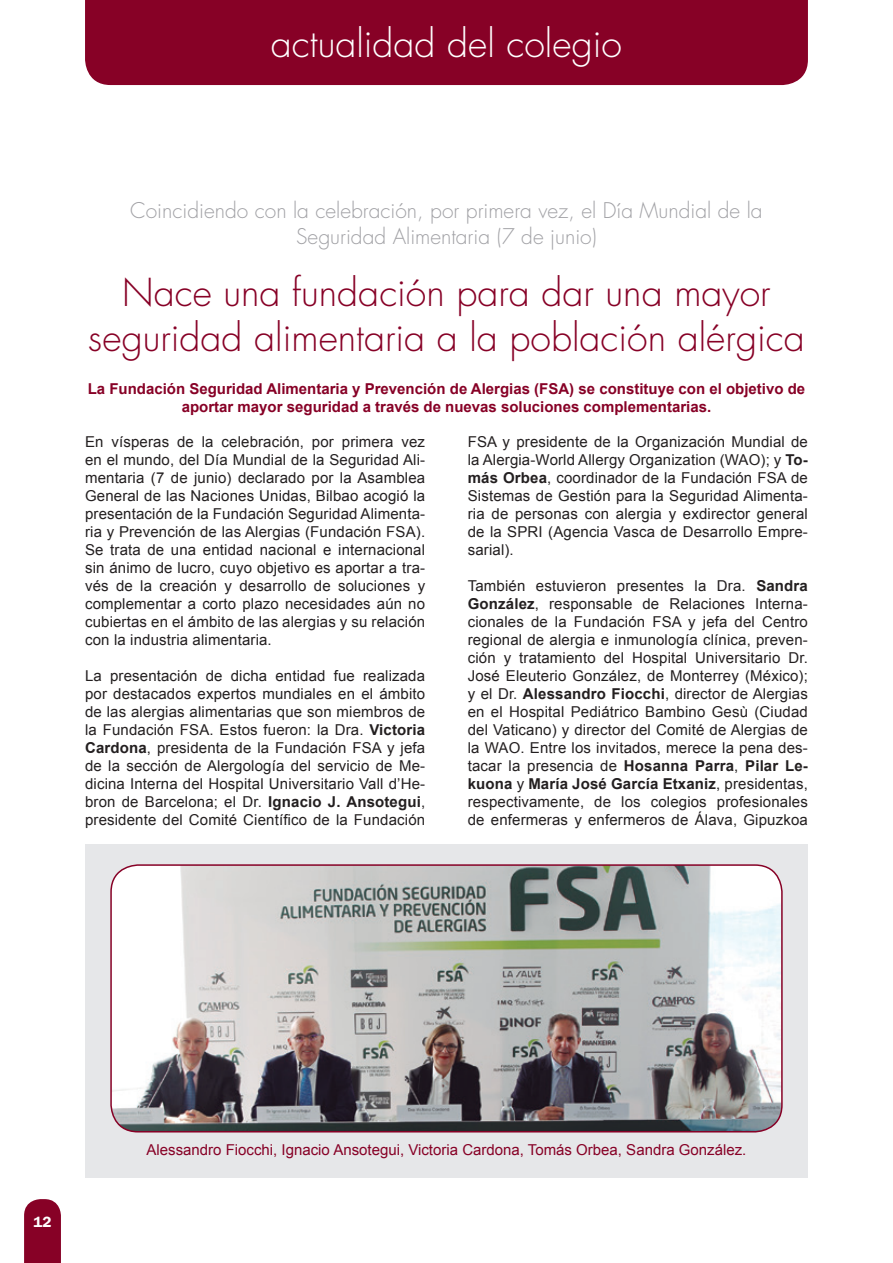
<style>
.page{position:relative;width:893px;height:1263px;background:#fff}
.page>*{position:absolute;margin:0;border:0;box-sizing:border-box;transform-origin:0 0}
.t1{font:300 37.5px "Futura";color:#870126}
.t2{font:300 37.5px "Futura";color:#fff}
.t3{font:300 21px "Futura";color:#a1a1a5}
.t4{font:15px/18px "Arial";letter-spacing:.01em;color:#231f20;text-align:justify}
.t5{font:700 15px/18px "Arial";color:#870126;text-align:center}
.t6{font:15px "Arial";color:#870126}
.t7{font:600 15px "Franklin Gothic";color:#fff}
.s1{font-weight:700}
</style>
<div class="page">
<svg style="left:24px;top:1199px;width:37px;height:64px;background:#8d0e31"></svg>
<div style="left:85px;top:0;width:723px;height:85px;background:#870126"></div>
<div style="left:85px;top:844px;width:723px;height:334px;background:#e6e7e9"></div>
<img style="left:111px;top:866px;width:671px;height:266px">
<div style="left:110px;top:864px;width:673px;height:268px;border:2px solid #870126;border-radius:27px"></div>
<p class="t2" style="left:271px;top:19px;width:353px">actualidad del colegio</p>
<p class="t3" style="left:130px;top:197px;width:634px">Coincidiendo con la celebración, por primera vez, el Día Mundial de la</p>
<p class="t3" style="left:296px;top:222px;width:302px">Seguridad Alimentaria (7 de junio)</p>
<p class="t1" style="left:122px;top:268px;width:650px">Nace una fundación para dar una mayor</p>
<p class="t1" style="left:88px;top:313px;width:718px">seguridad alimentaria a la población alérgica</p>
<p class="t5" style="left:88px;top:380px;width:719px">La Fundación Seguridad Alimentaria y Prevención de Alergias (FSA) se constituye con el objetivo de aportar mayor seguridad a través de nuevas soluciones complementarias.</p>
<p class="t4" style="left:85px;top:433px;width:342px">En vísperas de la celebración, por primera vez en el mundo, del Día Mundial de la Seguridad Ali&shy;mentaria (7 de junio) declarado por la Asamblea General de las Naciones Unidas, Bilbao acogió la presentación de la Fundación Seguridad Alimenta&shy;ria y Prevención de las Alergias (Fundación FSA).<br>Se trata de una entidad nacional e internacional sin ánimo de lucro, cuyo objetivo es aportar a tra&shy;vés de la creación y desarrollo de soluciones y complementar a corto plazo necesidades aún no cubiertas en el ámbito de las alergias y su relación con la industria alimentaria.</p>
<p class="t4" style="left:85px;top:667px;width:342px">La presentación de dicha entidad fue realizada por destacados expertos mundiales en el ámbito de las alergias alimentarias que son miembros de la Fundación FSA. Estos fueron: la Dra. <span class="s1">Victoria Cardona</span>, presidenta de la Fundación FSA y jefa de la sección de Alergología del servicio de Me&shy;dicina Interna del Hospital Universitario Vall d’He&shy;bron de Barcelona; el Dr. <span class="s1">Ignacio J. Ansotegui</span>, presidente del Comité Científico de la Fundación</p>
<p class="t4" style="left:468px;top:433px;width:342px">FSA y presidente de la Organización Mundial de la Alergia-World Allergy Organization (WAO); y <span class="s1">To&shy;más Orbea</span>, coordinador de la Fundación FSA de Sistemas de Gestión para la Seguridad Alimenta&shy;ria de personas con alergia y exdirector general de la SPRI (Agencia Vasca de Desarrollo Empre&shy;sarial).</p>
<p class="t4" style="left:468px;top:577px;width:342px">También estuvieron presentes la Dra. <span class="s1">Sandra González</span>, responsable de Relaciones Interna&shy;cionales de la Fundación FSA y jefa del Centro regional de alergia e inmunología clínica, preven&shy;ción y tratamiento del Hospital Universitario Dr.<br>José Eleuterio González, de Monterrey (México); y el Dr. <span class="s1">Alessandro Fiocchi</span>, director de Alergias en el Hospital Pediátrico Bambino Gesù (Ciudad del Vaticano) y director del Comité de Alergias de la WAO. Entre los invitados, merece la pena des&shy;tacar la presencia de <span class="s1">Hosanna Parra</span>, <span class="s1">Pilar Le&shy;kuona</span> y <span class="s1">María José García Etxaniz</span>, presidentas, respectivamente, de los colegios profesionales de enfermeras y enfermeros de Álava, Gipuzkoa</p>
<p class="t7" style="left:34px;top:1212px;width:20px">12</p>
<p class="t6" style="left:147px;top:1139px;width:601px">Alessandro Fiocchi, Ignacio Ansotegui, Victoria Cardona, Tomás Orbea, Sandra González.</p>
</div>
